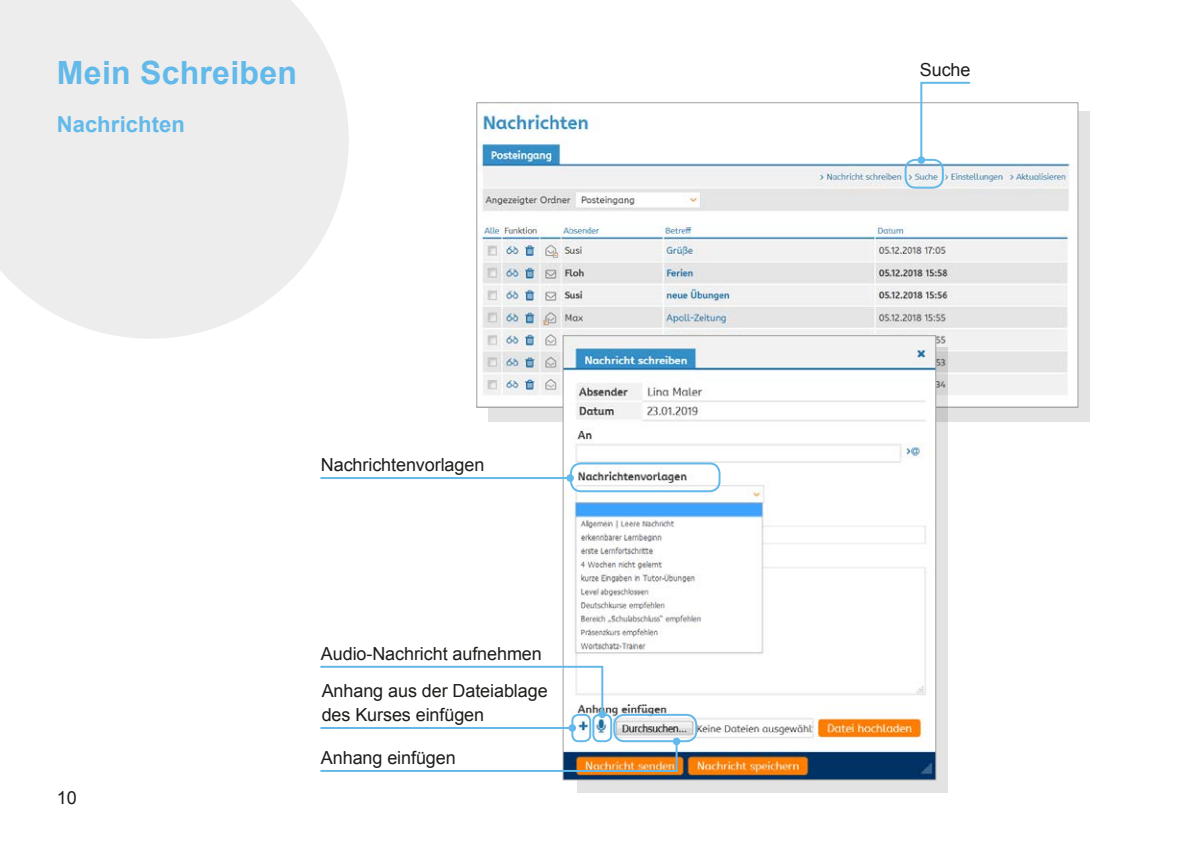
<style>
.page{position:relative;width:1191px;height:842px;background:#fff}
.page>*{position:absolute;margin:0;border:0;box-sizing:border-box;transform-origin:0 0}
.t1{font:700 32px "Arial";letter-spacing:.01em;color:#63b9e9}
.t2{font:700 22px "Arial";letter-spacing:.005em;color:#63b9e9}
.t3{font:18px/24px "Arial";letter-spacing:-.005em;color:#1d1d1b}
</style>
<div class="page">
<svg style="left:0;top:0;width:349px;height:339px;fill:#ededed"></svg>
<div style="left:0;top:0;width:68px;height:72px;background:#ededed"></div>
<svg style="left:488px;top:111px;width:601px;height:311px;fill:#e3e3e3"></svg>
<img style="left:478px;top:104px;width:598px;height:302px">
<div style="left:904px;top:159px;width:39px;height:30px;border:2px solid #63b9e9;border-radius:10px"></div>
<svg style="left:919px;top:81px;width:52px;height:81px"></svg>
<div style="left:917px;top:156px;width:8px;height:8px;background:#63b9e9;border-radius:50%"></div>
<svg style="left:576px;top:347px;width:371px;height:445px;fill:#e3e3e3"></svg>
<img style="left:565px;top:337px;width:369px;height:441px">
<hr style="left:321px;top:477px;width:249px;height:2px;background:#63b9e9">
<div style="left:566px;top:474px;width:8px;height:8px;background:#63b9e9;border-radius:50%"></div>
<svg style="left:320px;top:665px;width:284px;height:51px"></svg>
<div style="left:598px;top:710px;width:8px;height:8px;background:#63b9e9;border-radius:50%"></div>
<hr style="left:321px;top:727px;width:251px;height:2px;background:#63b9e9">
<div style="left:568px;top:724px;width:8px;height:8px;background:#63b9e9;border-radius:50%"></div>
<svg style="left:320px;top:739px;width:358px;height:34px"></svg>
<div style="left:673px;top:738px;width:7px;height:7px;background:#63b9e9;border-radius:50%"></div>
<div style="left:570px;top:462px;width:150px;height:30px;border:2px solid #63b9e9;border-radius:10px"></div>
<div style="left:592px;top:714px;width:20px;height:28px;border:2px solid #63b9e9;border-radius:6px"></div>
<div style="left:613px;top:714px;width:84px;height:28px;border:2px solid #63b9e9;border-radius:10px"></div>
<div style="left:571px;top:714px;width:20px;height:28px;border:2px solid #63b9e9;border-radius:6px"></div>
<h1 class="t1" style="left:57px;top:51px;width:242px">Mein Schreiben</h1>
<p class="t2" style="left:57px;top:110px;width:130px">Nachrichten</p>
<p class="t3" style="left:57px;top:786px;width:22px">10</p>
<p class="t3" style="left:321px;top:453px;width:165px">Nachrichtenvorlagen</p>
<p class="t3" style="left:321px;top:642px;width:222px">Audio-Nachricht aufnehmen</p>
<p class="t3" style="left:322px;top:679px;width:227px">Anhang aus der Dateiablage des Kurses einfügen</p>
<p class="t3" style="left:321px;top:746px;width:136px">Anhang einfügen</p>
<p class="t3" style="left:920px;top:58px;width:52px">Suche</p>
</div>
